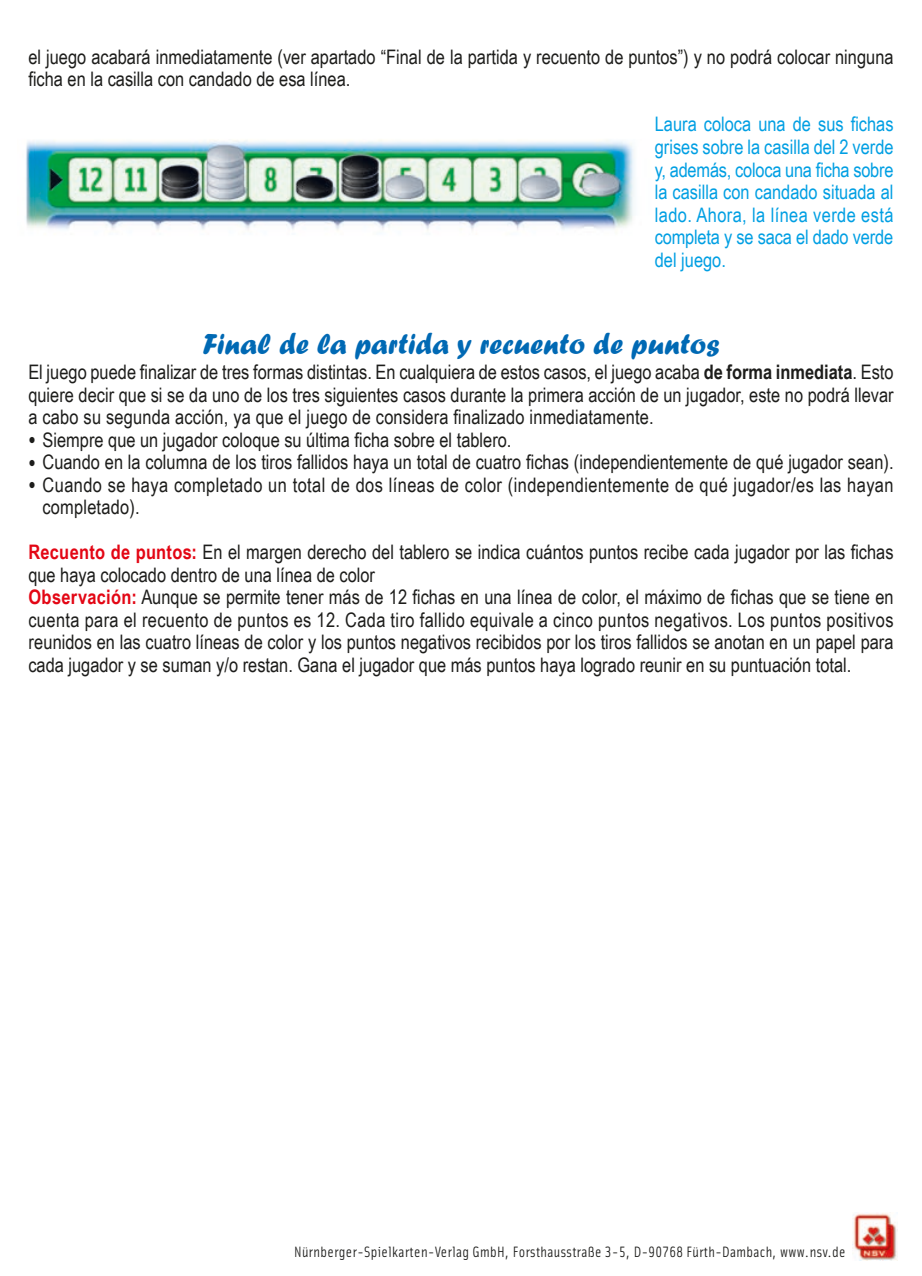
<style>
.page{position:relative;width:922px;height:1276px;background:#fff}
.page>*{position:absolute;margin:0;border:0;box-sizing:border-box;transform-origin:0 0}
.t1{font:30px "Forte";color:#0069b4}
.t2{font:20px/22.5px "Arial Narrow";color:#1d1d1b}
.t3{font:20px/22.5px "Arial Narrow";color:#009fe3;text-align:justify}
.t4{font:20px "Arial Narrow";letter-spacing:.02em;color:#1d1d1b}
.t5{font:15px "Solex Regular Lining";letter-spacing:.025em;color:#1d1d1b}
.s1{font-weight:700}
.s2{font-size:25px}
.s3{font-weight:700;color:#e30614}
</style>
<div class="page">
<img style="left:26px;top:140px;width:609px;height:90px">
<img style="left:852px;top:1213px;width:45px;height:47px">
<p class="t2" style="left:28px;top:45px;width:866px">el juego acabará inmediatamente (ver apartado “Final de la partida y recuento de puntos”) y no podrá colocar ninguna ficha en la casilla con candado de esa línea.</p>
<p class="t3" style="left:654px;top:112px;width:240px">Laura coloca una de sus fichas grises sobre la casilla del 2 verde y, además, coloca una ficha sobre la casilla con candado situada al lado. Ahora, la línea verde está</p>
<p class="t3" style="left:654px;top:225px;width:240px">completa y se saca el dado verde</p>
<p class="t3" style="left:654px;top:247px;width:73px">del juego.</p>
<p class="t1" style="left:202px;top:326px;width:518px">Final de la partida y recuento de puntos</p>
<p class="t2" style="left:28px;top:360px;width:866px;text-align:justify">El juego puede finalizar de tres formas distintas. En cualquiera de estos casos, el juego acaba <span class="s1">de forma inmediata</span>. Esto quiere decir que si se da uno de los tres siguientes casos durante la primera acción de un jugador, este no podrá llevar a cabo su segunda acción, ya que el juego de considera finalizado inmediatamente.</p>
<p class="t2" style="left:28px;top:427px;width:484px"><span class="s2">•</span> Siempre que un jugador coloque su última ficha sobre el tablero.</p>
<p class="t2" style="left:28px;top:450px;width:866px"><span class="s2">•</span> Cuando en la columna de los tiros fallidos haya un total de cuatro fichas (independientemente de qué jugador sean).</p>
<p class="t4" style="left:28px;top:470px;width:866px"><span class="s2">•</span> Cuando se haya completado un total de dos líneas de color (independientemente de qué jugador/es las hayan</p>
<p class="t2" style="left:43px;top:495px;width:99px">completado).</p>
<p class="t2" style="left:28px;top:540px;width:866px"><span class="s3">Recuento de puntos:</span> En el margen derecho del tablero se indica cuántos puntos recibe cada jugador por las fichas que haya colocado dentro de una línea de color</p>
<p class="t2" style="left:28px;top:585px;width:866px;text-align:justify"><span class="s3">Observación:</span> Aunque se permite tener más de 12 fichas en una línea de color, el máximo de fichas que se tiene en cuenta para el recuento de puntos es 12. Cada tiro fallido equivale a cinco puntos negativos. Los puntos positivos reunidos en las cuatro líneas de color y los puntos negativos recibidos por los tiros fallidos se anotan en un papel para cada jugador y se suman y/o restan. Gana el jugador que más puntos haya logrado reunir en su puntuación total.</p>
<p class="t5" style="left:294px;top:1242px;width:553px">Nürnberger-Spielkarten-Verlag GmbH, Forsthausstraße 3-5, D-90768 Fürth-Dambach, www.nsv.de</p>
</div>
